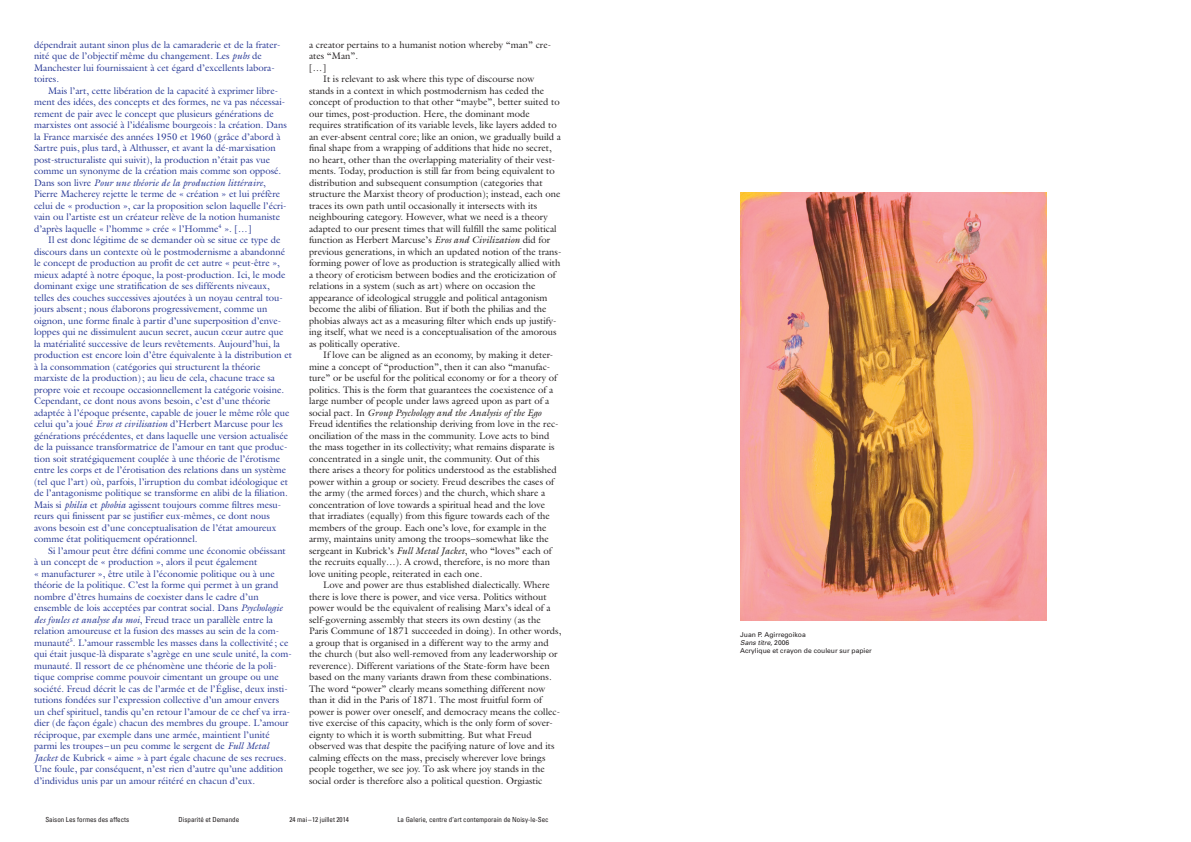
<style>
.page{position:relative;width:1191px;height:842px;background:#fff}
.page>*{position:absolute;margin:0;border:0;box-sizing:border-box;transform-origin:0 0}
.FR-Galliard_9_95pts{font:9.5px/11.5px "Galliard";color:#273895}
.UK-Galliard_9_5{font:9.5px/11.5px "Galliard";color:#231f20}
.UK-Galliard_9_95_san{font:9.5px "Galliard";color:#231f20}
.t1{font:condensed 7px "Univers LT";color:#231f20}
.univers55___6_75_7_8{font:6.8px "Univers";color:#231f20}
.univers55___6_75_7_8-2{font:italic 6.8px "Univers";color:#231f20}
.s1{font-style:italic}
.s2{font-style:normal}
</style>
<div class="page">
<img style="left:740px;top:193px;width:306px;height:427px">
<p class="FR-Galliard_9_95pts" style="left:34px;top:38px;width:248px">dépendrait autant sinon plus de la camaraderie et de la frater&shy;nité que de l’objectif même du changement. Les <span class="s1">pubs</span> de Manchester lui fournissaient à cet égard d’excellents labora&shy;toires.</p>
<p class="FR-Galliard_9_95pts" style="left:34px;top:84px;width:254px;text-indent:14px">Mais l’art, cette libération de la capacité à exprimer libre&shy;ment des idées, des concepts et des formes, ne va pas nécessai&shy;rement de pair avec le concept que plusieurs générations de marxistes ont associé à l’idéalisme bourgeois: la création. Dans la France marxisée des années 1950 et 1960 (grâce d’abord à Sartre puis, plus tard, à Althusser, et avant la dé-marxisation post-structuraliste qui suivit), la production n’était pas vue comme un synonyme de la création mais comme son opposé.<br>Dans son livre <span class="s1">Pour une théorie de la production littéraire</span>, Pierre Macherey rejette le terme de « création » et lui préfère celui de « production », car la proposition selon laquelle l’écri&shy;vain ou l’artiste est un créateur relève de la notion humaniste d’après laquelle « l’homme » crée « l’Homme<sup>4</sup> ». […]</p>
<p class="FR-Galliard_9_95pts" style="left:34px;top:234px;width:259px;text-indent:14px">Il est donc légitime de se demander où se situe ce type de discours dans un contexte où le postmodernisme a abandonné le concept de production au profit de cet autre « peut-être », mieux adapté à notre époque, la post-production. Ici, le mode dominant exige une stratification de ses différents niveaux, telles des couches successives ajoutées à un noyau central tou&shy;jours absent; nous élaborons progressivement, comme un oignon, une forme finale à partir d’une superposition d’enve&shy;loppes qui ne dissimulent aucun secret, aucun cœur autre que la matérialité successive de leurs revêtements. Aujourd’hui, la production est encore loin d’être équivalente à la distribution et à la consommation (catégories qui structurent la théorie marxiste de la production); au lieu de cela, chacune trace sa propre voie et recoupe occasionnellement la catégorie voisine.<br>Cependant, ce dont nous avons besoin, c’est d’une théorie adaptée à l’époque présente, capable de jouer le même rôle que celui qu’a joué <span class="s1">Eros et civilisation</span> d’Herbert Marcuse pour les générations précédentes, et dans laquelle une version actualisée de la puissance transformatrice de l’amour en tant que produc&shy;tion soit stratégiquement couplée à une théorie de l’érotisme entre les corps et de l’érotisation des relations dans un système (tel que l’art) où, parfois, l’irruption du combat idéologique et de l’antagonisme politique se transforme en alibi de la filiation.<br>Mais si <span class="s1">philia</span> et <span class="s1">phobia</span> agissent toujours comme filtres mesu&shy;reurs qui finissent par se justifier eux-mêmes, ce dont nous avons besoin est d’une conceptualisation de l’état amoureux comme état politiquement opérationnel.</p>
<p class="FR-Galliard_9_95pts" style="left:34px;top:544px;width:259px;text-indent:14px">Si l’amour peut être défini comme une économie obéissant à un concept de « production », alors il peut également<br>« manufacturer », être utile à l’économie politique ou à une théorie de la politique. C’est la forme qui permet à un grand nombre d’êtres humains de coexister dans le cadre d’un ensemble de lois acceptées par contrat social. Dans <span class="s1">Psychologie des foules et analyse du moi</span>, Freud trace un parallèle entre la relation amoureuse et la fusion des masses au sein de la com&shy;munauté<sup>5</sup>. L’amour rassemble les masses dans la collectivité ; ce qui était jusque-là disparate s’agrège en une seule unité, la com&shy;munauté. Il ressort de ce phénomène une théorie de la poli&shy;tique comprise comme pouvoir cimentant un groupe ou une société. Freud décrit le cas de l’armée et de l’Église, deux insti&shy;tutions fondées sur l’expression collective d’un amour envers un chef spirituel, tandis qu’en retour l’amour de ce chef va irra&shy;dier (de façon égale) chacun des membres du groupe. L’amour réciproque, par exemple dans une armée, maintient l’unité parmi les troupes–un peu comme le sergent de <span class="s1">Full Metal Jacket</span> de Kubrick « aime » à part égale chacune de ses recrues.<br>Une foule, par conséquent, n’est rien d’autre qu’une addition d’individus unis par un amour réitéré en chacun d’eux.</p>
<p class="UK-Galliard_9_5" style="left:309px;top:38px;width:244px">a creator pertains to a humanist notion whereby “man” cre&shy;ates “Man”.</p>
<p class="UK-Galliard_9_95_san" style="left:309px;top:61px;width:19px">[…]</p>
<p class="UK-Galliard_9_5" style="left:309px;top:73px;width:254px;text-indent:14px">It is relevant to ask where this type of discourse now stands in a context in which postmodernism has ceded the concept of production to that other “maybe”, better suited to our times, post-production. Here, the dominant mode requires stratification of its variable levels, like layers added to an ever-absent central core; like an onion, we gradually build a final shape from a wrapping of additions that hide no secret, no heart, other than the overlapping materiality of their vest&shy;ments. Today, production is still far from being equivalent to distribution and subsequent consumption (categories that structure the Marxist theory of production); instead, each one traces its own path until occasionally it intersects with its neighbouring category. However, what we need is a theory adapted to our present times that will fulfill the same political function as Herbert Marcuse’s <span class="s1">Eros and Civilization</span> did for previous generations, in which an updated notion of the trans&shy;forming power of love as production is strategically allied with a theory of eroticism between bodies and the eroticization of relations in a system (such as art) where on occasion the appearance of ideological struggle and political antagonism become the alibi of filiation. But if both the philias and the phobias always act as a measuring filter which ends up justify&shy;ing itself, what we need is a conceptualisation of the amorous as politically operative.</p>
<p class="UK-Galliard_9_5" style="left:309px;top:349px;width:251px;text-indent:14px">If love can be aligned as an economy, by making it deter&shy;mine a concept of “production”, then it can also “manufac&shy;ture” or be useful for the political economy or for a theory of politics. This is the form that guarantees the coexistence of a large number of people under laws agreed upon as part of a social pact. In <span class="s1">Group Psychology and the Analysis of the Ego </span>Freud identifies the relationship deriving from love in the rec&shy;onciliation of the mass in the community. Love acts to bind the mass together in its collectivity; what remains disparate is concentrated in a single unit, the community. Out of this there arises a theory for politics understood as the established power within a group or society. Freud describes the cases of the army (the armed forces) and the church, which share a concentration of love towards a spiritual head and the love that irradiates (equally) from this figure towards each of the members of the group. Each one’s love, for example in the army, maintains unity among the troops–somewhat like the sergeant in Kubrick’s <span class="s1">Full Metal Jacket</span>, who “loves” each of the recruits equally…). A crowd, therefore, is no more than love uniting people, reiterated in each one.</p>
<p class="UK-Galliard_9_5" style="left:309px;top:579px;width:254px;text-indent:14px">Love and power are thus established dialectically. Where there is love there is power, and vice versa. Politics without power would be the equivalent of realising Marx’s ideal of a self-governing assembly that steers its own destiny (as the Paris Commune of 1871 succeeded in doing). In other words, a group that is organised in a different way to the army and the church (but also well-removed from any leaderworship or reverence). Different variations of the State-form have been based on the many variants drawn from these combinations.<br>The word “power” clearly means something different now than it did in the Paris of 1871. The most fruitful form of power is power over oneself, and democracy means the collec&shy;tive exercise of this capacity, which is the only form of sover&shy;eignty to which it is worth submitting. But what Freud observed was that despite the pacifying nature of love and its calming effects on the mass, precisely wherever love brings people together, we see joy. To ask where joy stands in the social order is therefore also a political question. Orgiastic</p>
<p class="t1" style="left:45px;top:815px;width:85px">Saison Les formes des affects</p>
<p class="t1" style="left:179px;top:815px;width:62px">Disparité et Demande</p>
<p class="t1" style="left:289px;top:815px;width:61px">24 mai–12 juillet 2014</p>
<p class="t1" style="left:397px;top:815px;width:153px">La Galerie, centre d’art contemporain de Noisy-le-Sec</p>
<p class="univers55___6_75_7_8" style="left:740px;top:630px;width:67px">Juan P. Agirregoikoa</p>
<p class="univers55___6_75_7_8-2" style="left:740px;top:638px;width:51px">Sans titre<span class="s2">, 2006</span></p>
<p class="univers55___6_75_7_8" style="left:740px;top:646px;width:133px">Acrylique et crayon de couleur sur papier</p>
</div>
